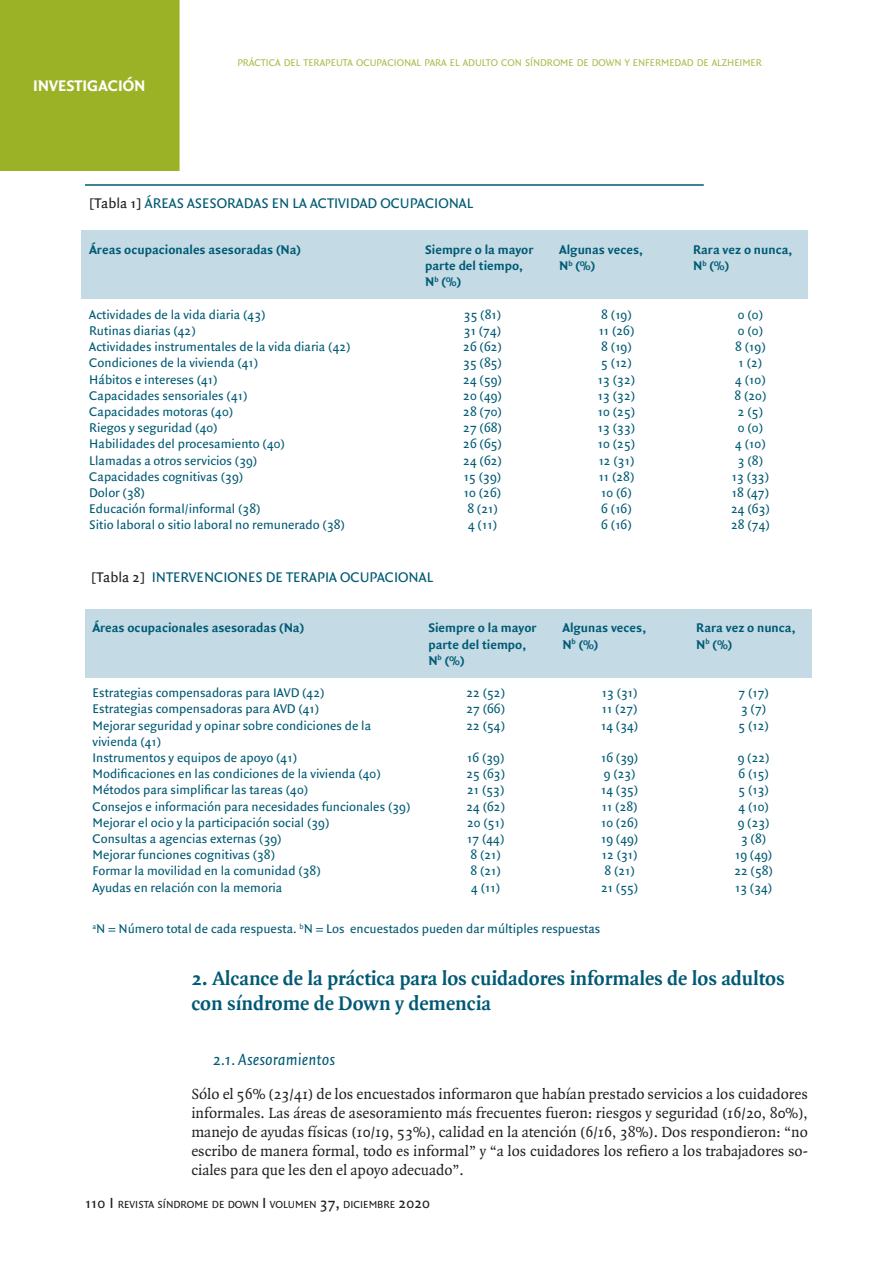
<style>
.page{position:relative;width:893px;height:1263px;background:#fff}
.page>*{position:absolute;margin:0;border:0;box-sizing:border-box;transform-origin:0 0}
.Ttulo_2{font:700 21px/25.2px "Quadraat";color:#005a74}
.Título_3{font:italic 17.25px "Quadraat Sans";color:#005a74}
.t1{font:700 16.5px "Quadraat Sans";color:#fff}
.Normal_sin_meter{font:15.75px/18.9px "Quadraat";color:#231f20;text-align:justify}
.Tabla_titular{font:15px "Quadraat Sans";color:#005a74}
.Tabla{font:13.5px/16.2px "Quadraat Sans";color:#005a74}
.Tabla-2{font:700 13.5px/16.2px "Quadraat Sans";color:#005a74}
.t2{font:10.95px "Quadraat Sans";color:#231f20}
.Titulito{font:10.5px "Quadraat Sans";color:#adbe4f}
.s1{color:#231f20}
.s2{font-size:15.75px}
</style>
<div class="page">
<div style="left:3px;top:3px;width:173px;height:165px;background:#9cb226"></div>
<div style="left:0;top:0;width:179px;height:171px;border:2px solid #9cb226"></div>
<div style="left:82px;top:231px;width:726px;height:68px;background:#c4dbe5"></div>
<div style="left:85px;top:609px;width:726px;height:68px;background:#c4dbe5"></div>
<hr style="left:85px;top:184px;width:619px;height:2px;background:#005a74">
<p class="t1" style="left:33px;top:76px;width:114px">INVESTIGACIÓN</p>
<p class="Titulito" style="left:237px;top:56px;width:526px">PRÁCTICA DEL TERAPEUTA OCUPACIONAL PARA EL ADULTO CON SÍNDROME DE DOWN Y ENFERMEDAD DE ALZHEIMER</p>
<p class="Tabla_titular" style="left:89px;top:195px;width:386px"><span class="s1">[Tabla 1]</span> ÁREAS ASESORADAS EN LA ACTIVIDAD OCUPACIONAL</p>
<p class="Tabla-2" style="left:89px;top:242px;width:213px">Áreas ocupacionales asesoradas (Na)</p>
<p class="Tabla" style="left:89px;top:307px;width:178px">Actividades de la vida diaria (43)</p>
<p class="Tabla" style="left:89px;top:323px;width:108px">Rutinas diarias (42)</p>
<p class="Tabla" style="left:89px;top:339px;width:263px">Actividades instrumentales de la vida diaria (42)</p>
<p class="Tabla" style="left:89px;top:355px;width:171px">Condiciones de la vivienda (41)</p>
<p class="Tabla" style="left:89px;top:371px;width:130px">Hábitos e intereses (41)</p>
<p class="Tabla" style="left:89px;top:388px;width:160px">Capacidades sensoriales (41)</p>
<p class="Tabla" style="left:89px;top:404px;width:145px">Capacidades motoras (40)</p>
<p class="Tabla" style="left:89px;top:420px;width:130px">Riegos y seguridad (40)</p>
<p class="Tabla" style="left:89px;top:436px;width:197px">Habilidades del procesamiento (40)</p>
<p class="Tabla" style="left:89px;top:452px;width:169px">Llamadas a otros servicios (39)</p>
<p class="Tabla" style="left:89px;top:469px;width:155px">Capacidades cognitivas (39)</p>
<p class="Tabla" style="left:89px;top:485px;width:57px">Dolor (38)</p>
<p class="Tabla" style="left:89px;top:501px;width:173px">Educación formal/informal (38)</p>
<p class="Tabla" style="left:89px;top:517px;width:257px">Sitio laboral o sitio laboral no remunerado (38)</p>
<p class="Tabla-2" style="left:425px;top:242px;width:110px">Siempre o la mayor parte del tiempo,</p>
<p class="Tabla-2" style="left:425px;top:274px;width:38px">N<sup>b</sup> (%)</p>
<p class="Tabla" style="left:464px;top:307px;width:39px">35 (81)</p>
<p class="Tabla" style="left:464px;top:323px;width:39px">31 (74)</p>
<p class="Tabla" style="left:463px;top:339px;width:40px">26 (62)</p>
<p class="Tabla" style="left:463px;top:355px;width:40px">35 (85)</p>
<p class="Tabla" style="left:463px;top:371px;width:40px">24 (59)</p>
<p class="Tabla" style="left:463px;top:388px;width:40px">20 (49)</p>
<p class="Tabla" style="left:463px;top:404px;width:40px">28 (70)</p>
<p class="Tabla" style="left:463px;top:420px;width:40px">27 (68)</p>
<p class="Tabla" style="left:463px;top:436px;width:40px">26 (65)</p>
<p class="Tabla" style="left:463px;top:452px;width:40px">24 (62)</p>
<p class="Tabla" style="left:464px;top:469px;width:39px">15 (39)</p>
<p class="Tabla" style="left:464px;top:485px;width:39px">10 (26)</p>
<p class="Tabla" style="left:467px;top:501px;width:32px">8 (21)</p>
<p class="Tabla" style="left:468px;top:517px;width:31px">4 (11)</p>
<p class="Tabla_titular" style="left:91px;top:569px;width:344px"><span class="s1">[Tabla 2]</span> INTERVENCIONES DE TERAPIA OCUPACIONAL</p>
<p class="Tabla-2" style="left:559px;top:242px;width:85px">Algunas veces,</p>
<p class="Tabla-2" style="left:559px;top:258px;width:38px">N<sup>b</sup> (%)</p>
<p class="Tabla" style="left:601px;top:307px;width:32px">8 (19)</p>
<p class="Tabla" style="left:599px;top:323px;width:37px">11 (26)</p>
<p class="Tabla" style="left:601px;top:339px;width:32px">8 (19)</p>
<p class="Tabla" style="left:601px;top:355px;width:32px">5 (12)</p>
<p class="Tabla" style="left:598px;top:371px;width:39px">13 (32)</p>
<p class="Tabla" style="left:598px;top:388px;width:39px">13 (32)</p>
<p class="Tabla" style="left:598px;top:404px;width:39px">10 (25)</p>
<p class="Tabla" style="left:598px;top:420px;width:39px">13 (33)</p>
<p class="Tabla" style="left:598px;top:436px;width:39px">10 (25)</p>
<p class="Tabla" style="left:599px;top:452px;width:37px">12 (31)</p>
<p class="Tabla" style="left:599px;top:469px;width:37px">11 (28)</p>
<p class="Tabla" style="left:601px;top:485px;width:32px">10 (6)</p>
<p class="Tabla" style="left:601px;top:501px;width:32px">6 (16)</p>
<p class="Tabla" style="left:601px;top:517px;width:32px">6 (16)</p>
<p class="Tabla-2" style="left:92px;top:620px;width:213px">Áreas ocupacionales asesoradas (Na)</p>
<p class="Tabla-2" style="left:428px;top:620px;width:110px">Siempre o la mayor parte del tiempo,</p>
<p class="Tabla-2" style="left:428px;top:653px;width:38px">N<sup>b</sup> (%)</p>
<p class="Tabla" style="left:466px;top:685px;width:40px">22 (52)</p>
<p class="Tabla" style="left:466px;top:701px;width:40px">27 (66)</p>
<p class="Tabla" style="left:466px;top:717px;width:40px">22 (54)</p>
<p class="Tabla" style="left:467px;top:750px;width:39px">16 (39)</p>
<p class="Tabla" style="left:466px;top:766px;width:40px">25 (63)</p>
<p class="Tabla" style="left:467px;top:782px;width:39px">21 (53)</p>
<p class="Tabla" style="left:466px;top:798px;width:40px">24 (62)</p>
<p class="Tabla" style="left:467px;top:815px;width:39px">20 (51)</p>
<p class="Tabla" style="left:467px;top:831px;width:39px">17 (44)</p>
<p class="Tabla" style="left:471px;top:847px;width:32px">8 (21)</p>
<p class="Tabla" style="left:471px;top:863px;width:32px">8 (21)</p>
<p class="Tabla" style="left:471px;top:879px;width:31px">4 (11)</p>
<p class="Tabla-2" style="left:562px;top:620px;width:85px">Algunas veces,</p>
<p class="Tabla-2" style="left:562px;top:636px;width:38px">N<sup>b</sup> (%)</p>
<p class="Tabla" style="left:602px;top:685px;width:37px">13 (31)</p>
<p class="Tabla" style="left:602px;top:701px;width:37px">11 (27)</p>
<p class="Tabla" style="left:601px;top:717px;width:39px">14 (34)</p>
<p class="Tabla" style="left:601px;top:750px;width:39px">16 (39)</p>
<p class="Tabla" style="left:604px;top:766px;width:33px">9 (23)</p>
<p class="Tabla" style="left:601px;top:782px;width:39px">14 (35)</p>
<p class="Tabla" style="left:602px;top:798px;width:37px">11 (28)</p>
<p class="Tabla" style="left:601px;top:815px;width:39px">10 (26)</p>
<p class="Tabla" style="left:601px;top:831px;width:39px">19 (49)</p>
<p class="Tabla" style="left:602px;top:847px;width:37px">12 (31)</p>
<p class="Tabla" style="left:604px;top:863px;width:32px">8 (21)</p>
<p class="Tabla" style="left:601px;top:879px;width:39px">21 (55)</p>
<p class="Tabla" style="left:92px;top:685px;width:234px">Estrategias compensadoras para IAVD (42)</p>
<p class="Tabla" style="left:92px;top:701px;width:228px">Estrategias compensadoras para AVD (41)</p>
<p class="Tabla" style="left:92px;top:717px;width:280px">Mejorar seguridad y opinar sobre condiciones de la vivienda (41)</p>
<p class="Tabla" style="left:92px;top:750px;width:206px">Instrumentos y equipos de apoyo (41)</p>
<p class="Tabla" style="left:92px;top:766px;width:290px">Modificaciones en las condiciones de la vivienda (40)</p>
<p class="Tabla" style="left:92px;top:782px;width:217px">Métodos para simplificar las tareas (40)</p>
<p class="Tabla" style="left:92px;top:798px;width:319px">Consejos e información para necesidades funcionales (39)</p>
<p class="Tabla" style="left:92px;top:815px;width:239px">Mejorar el ocio y la participación social (39)</p>
<p class="Tabla" style="left:92px;top:831px;width:191px">Consultas a agencias externas (39)</p>
<p class="Tabla" style="left:92px;top:847px;width:184px">Mejorar funciones cognitivas (38)</p>
<p class="Tabla" style="left:92px;top:863px;width:230px">Formar la movilidad en la comunidad (38)</p>
<p class="Tabla" style="left:92px;top:879px;width:191px">Ayudas en relación con la memoria</p>
<p class="Tabla" style="left:92px;top:921px;width:509px"><sup>a</sup>N = Número total de cada respuesta. <sup>b</sup>N = Los encuestados pueden dar múltiples respuestas</p>
<p class="Tabla-2" style="left:693px;top:242px;width:101px">Rara vez o nunca,</p>
<p class="Tabla-2" style="left:693px;top:258px;width:38px">N<sup>b</sup> (%)</p>
<p class="Tabla" style="left:738px;top:307px;width:27px">0 (0)</p>
<p class="Tabla" style="left:738px;top:323px;width:27px">0 (0)</p>
<p class="Tabla" style="left:735px;top:339px;width:32px">8 (19)</p>
<p class="Tabla" style="left:739px;top:355px;width:25px">1 (2)</p>
<p class="Tabla" style="left:735px;top:371px;width:32px">4 (10)</p>
<p class="Tabla" style="left:734px;top:388px;width:33px">8 (20)</p>
<p class="Tabla" style="left:738px;top:404px;width:27px">2 (5)</p>
<p class="Tabla" style="left:738px;top:420px;width:27px">0 (0)</p>
<p class="Tabla" style="left:735px;top:436px;width:32px">4 (10)</p>
<p class="Tabla" style="left:738px;top:452px;width:27px">3 (8)</p>
<p class="Tabla" style="left:732px;top:469px;width:39px">13 (33)</p>
<p class="Tabla" style="left:732px;top:485px;width:39px">18 (47)</p>
<p class="Tabla" style="left:731px;top:501px;width:40px">24 (63)</p>
<p class="Tabla" style="left:731px;top:517px;width:40px">28 (74)</p>
<p class="Tabla-2" style="left:696px;top:620px;width:101px">Rara vez o nunca,</p>
<p class="Tabla-2" style="left:696px;top:636px;width:38px">N<sup>b</sup> (%)</p>
<p class="Tabla" style="left:738px;top:685px;width:32px">7 (17)</p>
<p class="Tabla" style="left:741px;top:701px;width:27px">3 (7)</p>
<p class="Tabla" style="left:738px;top:717px;width:32px">5 (12)</p>
<p class="Tabla" style="left:738px;top:750px;width:33px">9 (22)</p>
<p class="Tabla" style="left:738px;top:766px;width:32px">6 (15)</p>
<p class="Tabla" style="left:738px;top:782px;width:32px">5 (13)</p>
<p class="Tabla" style="left:738px;top:798px;width:32px">4 (10)</p>
<p class="Tabla" style="left:738px;top:815px;width:33px">9 (23)</p>
<p class="Tabla" style="left:741px;top:831px;width:27px">3 (8)</p>
<p class="Tabla" style="left:735px;top:847px;width:39px">19 (49)</p>
<p class="Tabla" style="left:734px;top:863px;width:40px">22 (58)</p>
<p class="Tabla" style="left:735px;top:879px;width:39px">13 (34)</p>
<p class="Ttulo_2" style="left:191px;top:966px;width:595px">2. Alcance de la práctica para los cuidadores informales de los adultos con síndrome de Down y demencia</p>
<p class="Título_3" style="left:213px;top:1050px;width:124px">2.1. Asesoramientos</p>
<p class="Normal_sin_meter" style="left:191px;top:1085px;width:618px">Sólo el 56% (23/41) de los encuestados informaron que habían prestado servicios a los cuidadores informales. Las áreas de asesoramiento más frecuentes fueron: riesgos y seguridad (16/20, 80%), manejo de ayudas físicas (10/19, 53%), calidad en la atención (6/16, 38%). Dos respondieron: “no escribo de manera formal, todo es informal” y “a los cuidadores los refiero a los trabajadores so&shy;ciales para que les den el apoyo adecuado”.</p>
<p class="t2" style="left:85px;top:1198px;width:347px"><span class="s2">110</span> <span class="s2">I</span> REVISTA SÍNDROME DE DOWN <span class="s2">I</span> VOLUMEN <span class="s2">37,</span> DICIEMBRE <span class="s2">2020</span></p>
</div>
